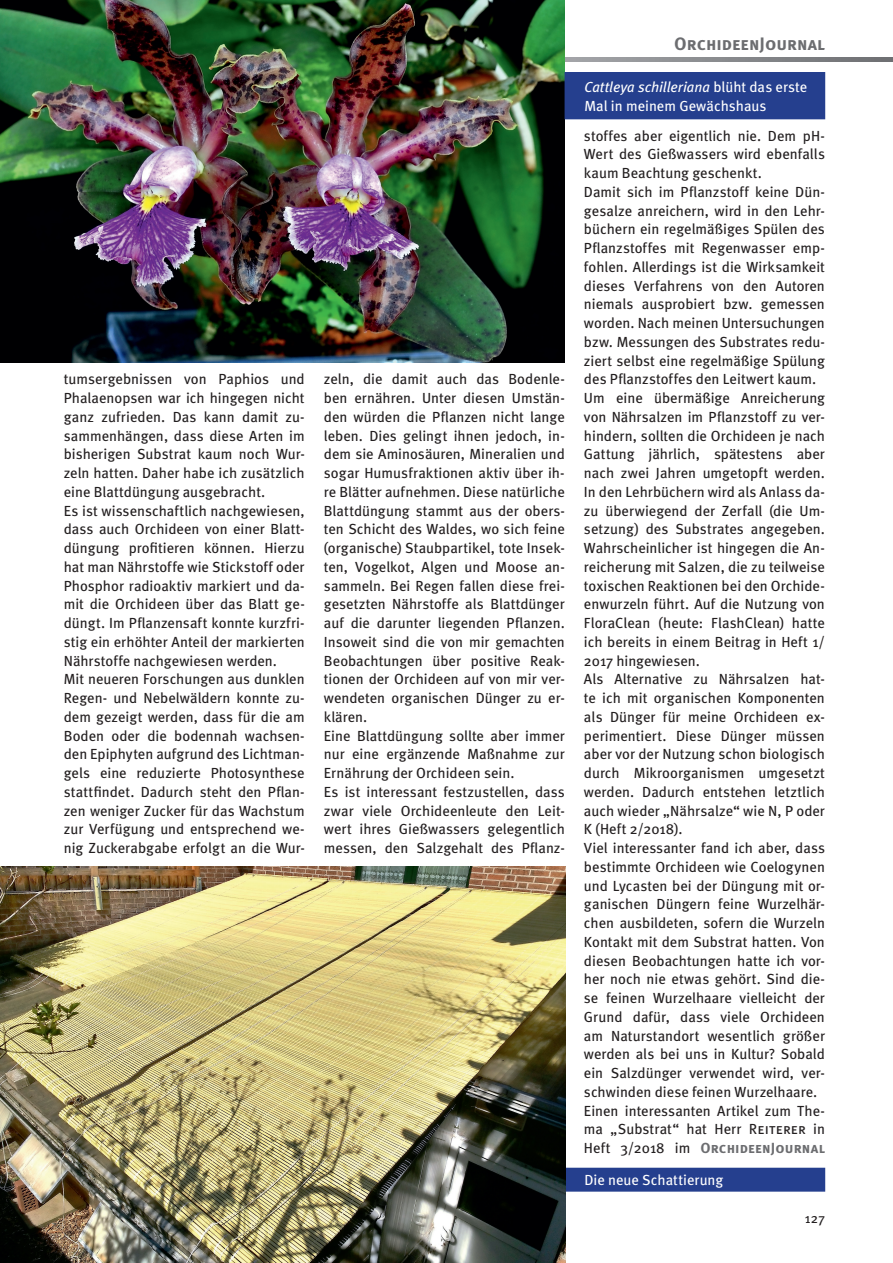
<style>
.page{position:relative;width:893px;height:1263px;background:#fff}
.page>*{position:absolute;margin:0;border:0;box-sizing:border-box;transform-origin:0 0}
.t1{font:18px "Meta Bold Caps";color:#6c6d70}
.t2{font:14.7px/18.8px "Meta";color:#231f20}
.t3{font:14.7px/18.8px "Meta";color:#fff}
.t4{font:14.7px "Meta Bold Caps";letter-spacing:.01em;color:#6c6d70}
.t5{font:13.5px "Meta Book Caps";color:#231f20}
.s1{font-style:italic}
.s2{font-family:"Meta Book Caps"}
.s3{font-family:"Meta";color:#231f20}
</style>
<div class="page">
<svg style="left:565px;top:58px;width:328px;height:4px"></svg>
<img style="left:0;top:0;width:565px;height:362px">
<div style="left:565px;top:73px;width:260px;height:46px;background:#253f8e"></div>
<div style="left:565px;top:72px;width:260px;height:47px;border:1px solid #253f8f"></div>
<div style="left:565px;top:1168px;width:260px;height:23px;background:#253f8e"></div>
<img style="left:0;top:866px;width:565px;height:397px">
<p class="t2" style="left:64px;top:371px;width:242px">tumsergebnissen von Paphios und Phalaenopsen war ich hingegen nicht ganz zufrieden. Das kann damit zu&shy;sammenhängen, dass diese Arten im bisherigen Substrat kaum noch Wur&shy;zeln hatten. Daher habe ich zusätzlich eine Blattdüngung ausgebracht.<br>Es ist wissenschaftlich nachgewiesen, dass auch Orchideen von einer Blatt&shy;düngung profitieren können. Hierzu hat man Nährstoffe wie Stickstoff oder Phosphor radioaktiv markiert und da&shy;mit die Orchideen über das Blatt ge&shy;düngt. Im Pflanzensaft konnte kurzfri&shy;stig ein erhöhter Anteil der markierten Nährstoffe nachgewiesen werden.<br>Mit neueren Forschungen aus dunklen Regen- und Nebelwäldern konnte zu&shy;dem gezeigt werden, dass für die am Boden oder die bodennah wachsen&shy;den Epiphyten aufgrund des Lichtman&shy;gels eine reduzierte Photosynthese stattfindet. Dadurch steht den Pflan&shy;zen weniger Zucker für das Wachstum zur Verfügung und entsprechend we&shy;nig Zuckerabgabe erfolgt an die Wur-</p>
<p class="t2" style="left:324px;top:371px;width:243px">zeln, die damit auch das Bodenle&shy;ben ernähren. Unter diesen Umstän&shy;den würden die Pflanzen nicht lange leben. Dies gelingt ihnen jedoch, in&shy;dem sie Aminosäuren, Mineralien und sogar Humusfraktionen aktiv über ih&shy;re Blätter aufnehmen. Diese natürliche Blattdüngung stammt aus der obers&shy;ten Schicht des Waldes, wo sich feine (organische) Staubpartikel, tote Insek&shy;ten, Vogelkot, Algen und Moose an&shy;sammeln. Bei Regen fallen diese frei&shy;gesetzten Nährstoffe als Blattdünger auf die darunter liegenden Pflanzen.<br>Insoweit sind die von mir gemachten Beobachtungen über positive Reak&shy;tionen der Orchideen auf von mir ver&shy;wendeten organischen Dünger zu er&shy;klären.<br>Eine Blattdüngung sollte aber immer nur eine ergänzende Maßnahme zur Ernährung der Orchideen sein.<br>Es ist interessant festzustellen, dass zwar viele Orchideenleute den Leit&shy;wert ihres Gießwassers gelegentlich messen, den Salzgehalt des Pflanz-</p>
<p class="t1" style="left:674px;top:33px;width:152px">OrchideenJournal</p>
<p class="t3" style="left:584px;top:79px;width:224px"><span class="s1">Cattleya schilleriana</span> blüht das erste<br>Mal in meinem Gewächshaus</p>
<p class="t2" style="left:584px;top:127px;width:243px">stoffes aber eigentlich nie. Dem pH-Wert des Gießwassers wird ebenfalls kaum Beachtung geschenkt.<br>Damit sich im Pflanzstoff keine Dün&shy;gesalze anreichern, wird in den Lehr&shy;büchern ein regelmäßiges Spülen des Pflanzstoffes mit Regenwasser emp&shy;fohlen. Allerdings ist die Wirksamkeit dieses Verfahrens von den Autoren niemals ausprobiert bzw. gemessen worden. Nach meinen Untersuchungen bzw. Messungen des Substrates redu&shy;ziert selbst eine regelmäßige Spülung des Pflanzstoffes den Leitwert kaum.<br>Um eine übermäßige Anreicherung von Nährsalzen im Pflanzstoff zu ver&shy;hindern, sollten die Orchideen je nach Gattung jährlich, spätestens aber nach zwei Jahren umgetopft werden.<br>In den Lehrbüchern wird als Anlass da&shy;zu überwiegend der Zerfall (die Um&shy;setzung) des Substrates angegeben.<br>Wahrscheinlicher ist hingegen die An&shy;reicherung mit Salzen, die zu teilweise toxischen Reaktionen bei den Orchide&shy;enwurzeln führt. Auf die Nutzung von FloraClean (heute: FlashClean) hatte ich bereits in einem Beitrag in Heft 1/ 2017 hingewiesen.<br>Als Alternative zu Nährsalzen hat&shy;te ich mit organischen Komponenten als Dünger für meine Orchideen ex&shy;perimentiert. Diese Dünger müssen aber vor der Nutzung schon biologisch durch Mikroorganismen umgesetzt werden. Dadurch entstehen letztlich auch wieder „Nährsalze“ wie N, P oder K (Heft 2/2018).<br>Viel interessanter fand ich aber, dass bestimmte Orchideen wie Coelogynen und Lycasten bei der Düngung mit or&shy;ganischen Düngern feine Wurzelhär&shy;chen ausbildeten, sofern die Wurzeln Kontakt mit dem Substrat hatten. Von diesen Beobachtungen hatte ich vor&shy;her noch nie etwas gehört. Sind die&shy;se feinen Wurzelhaare vielleicht der Grund dafür, dass viele Orchideen am Naturstandort wesentlich größer werden als bei uns in Kultur? Sobald ein Salzdünger verwendet wird, ver&shy;schwinden diese feinen Wurzelhaare.<br>Einen interessanten Artikel zum The&shy;ma „Substrat“ hat Herr <span class="s2">Reiterer</span> in</p>
<p class="t4" style="left:584px;top:1139px;width:242px"><span class="s3">Heft 3/2018 im</span> OrchideenJournal</p>
<p class="t3" style="left:584px;top:1172px;width:140px">Die neue Schattierung</p>
<p class="t5" style="left:805px;top:1210px;width:22px">127</p>
</div>
